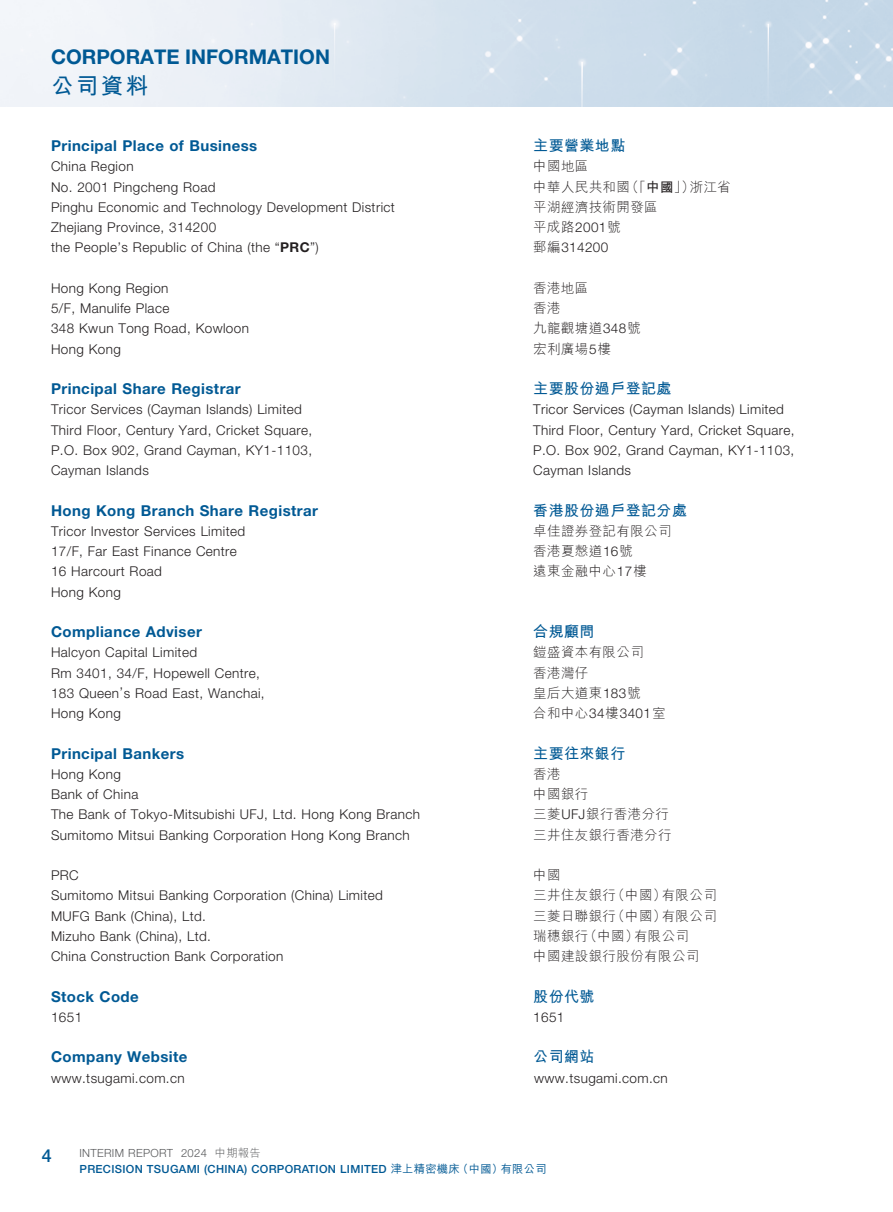
<style>
.page{position:relative;width:893px;height:1212px;background:#fff}
.page>*{position:absolute;margin:0;border:0;box-sizing:border-box;transform-origin:0 0}
.t1{font:700 22.5px "M Hei HK";color:#005994}
.t2{font:700 20.25px "Helvetica Neue LT Std";color:#005994}
.t3{font:500 18px "Helvetica Neue LT Std";color:#005994}
.t4{font:700 15px "Helvetica Neue LT Std";letter-spacing:.03em;color:#005994}
.t5{font:700 15px "M Hei HK";letter-spacing:.03em;color:#005994}
.t6{font:300 13.5px/20.2px "Helvetica Neue LT Std";letter-spacing:.03em;color:#231f20}
.t7{font:300 13.5px/20.2px "M Hei HK";letter-spacing:.03em;color:#231f20}
.t8{font:500 11.25px/16.5px "Helvetica Neue LT Std";letter-spacing:.03em;color:#005994}
.s1{font-weight:700}
.s2{font-family:"Helvetica Neue LT Std"}
.s3{font-family:"M Hei HK"}
.s4{font-weight:300;color:#57585a}
.s5{font-family:"M Hei HK";font-weight:300;color:#57585a}
</style>
<div class="page">
<img style="left:0;top:0;width:893px;height:106px">
<h2 class="t2" style="left:51px;top:44px;width:280px">CORPORATE INFORMATION</h2>
<h1 class="t1" style="left:51px;top:69px;width:99px">公司資料</h1>
<p class="t4" style="left:51px;top:136px;width:208px">Principal Place of Business</p>
<p class="t6" style="left:51px;top:156px;width:345px">China Region<br>No. 2001 Pingcheng Road<br>Pinghu Economic and Technology Development District<br>Zhejiang Province, 314200<br>the People’s Republic of China (the “<span class="s1">PRC</span>”)</p>
<p class="t6" style="left:51px;top:278px;width:199px">Hong Kong Region<br>5/F, Manulife Place<br>348 Kwun Tong Road, Kowloon<br>Hong Kong</p>
<p class="t4" style="left:51px;top:379px;width:191px">Principal Share Registrar</p>
<p class="t6" style="left:51px;top:399px;width:263px">Tricor Services (Cayman Islands) Limited Third Floor, Century Yard, Cricket Square, P.O. Box 902, Grand Cayman, KY1-1103, Cayman Islands</p>
<p class="t4" style="left:51px;top:501px;width:268px">Hong Kong Branch Share Registrar</p>
<p class="t6" style="left:51px;top:521px;width:196px">Tricor Investor Services Limited<br>17/F, Far East Finance Centre<br>16 Harcourt Road<br>Hong Kong</p>
<p class="t4" style="left:51px;top:622px;width:152px">Compliance Adviser</p>
<p class="t6" style="left:51px;top:642px;width:215px">Halcyon Capital Limited<br>Rm 3401, 34/F, Hopewell Centre,<br>183 Queen’s Road East, Wanchai,<br>Hong Kong</p>
<p class="t4" style="left:51px;top:744px;width:135px">Principal Bankers</p>
<p class="t6" style="left:51px;top:764px;width:371px">Hong Kong<br>Bank of China<br>The Bank of Tokyo-Mitsubishi UFJ, Ltd. Hong Kong Branch Sumitomo Mitsui Banking Corporation Hong Kong Branch</p>
<p class="t6" style="left:51px;top:865px;width:333px">PRC<br>Sumitomo Mitsui Banking Corporation (China) Limited<br>MUFG Bank (China), Ltd.<br>Mizuho Bank (China), Ltd.<br>China Construction Bank Corporation</p>
<p class="t4" style="left:51px;top:987px;width:89px">Stock Code</p>
<p class="t6" style="left:51px;top:1007px;width:33px">1651</p>
<p class="t4" style="left:51px;top:1048px;width:138px">Company Website</p>
<p class="t6" style="left:51px;top:1067px;width:135px">www.tsugami.com.cn</p>
<p class="t5" style="left:533px;top:135px;width:94px">主要營業地點</p>
<p class="t7" style="left:533px;top:156px;width:199px">中國地區<br>中華人民共和國（「<span class="s1">中國</span>」）浙江省平湖經濟技術開發區<br>平成路<span class="s2">2001</span>號</p>
<p class="t6" style="left:533px;top:237px;width:77px"><span class="s3">郵編</span>314200</p>
<p class="t7" style="left:533px;top:277px;width:109px">香港地區<br>香港<br>九龍觀塘道<span class="s2">348</span>號宏利廣場<span class="s2">5</span>樓</p>
<p class="t5" style="left:533px;top:378px;width:140px">主要股份過戶登記處</p>
<p class="t6" style="left:533px;top:399px;width:263px">Tricor Services (Cayman Islands) Limited Third Floor, Century Yard, Cricket Square, P.O. Box 902, Grand Cayman, KY1-1103, Cayman Islands</p>
<p class="t5" style="left:533px;top:499px;width:155px">香港股份過戶登記分處</p>
<p class="t7" style="left:533px;top:520px;width:140px">卓佳證券登記有限公司香港夏愨道<span class="s2">16</span>號<br>遠東金融中心<span class="s2">17</span>樓</p>
<p class="t5" style="left:533px;top:621px;width:63px">合規顧問</p>
<p class="t7" style="left:533px;top:642px;width:134px">鎧盛資本有限公司<br>香港灣仔<br>皇后大道東<span class="s2">183</span>號<br>合和中心<span class="s2">34</span>樓<span class="s2">3401</span>室</p>
<p class="t5" style="left:533px;top:742px;width:94px">主要往來銀行</p>
<p class="t7" style="left:533px;top:763px;width:140px">香港<br>中國銀行<br>三菱<span class="s2">UFJ</span>銀行香港分行三井住友銀行香港分行</p>
<p class="t7" style="left:533px;top:865px;width:185px">中國<br>三井住友銀行（中國）有限公司三菱日聯銀行（中國）有限公司瑞穗銀行（中國）有限公司<br>中國建設銀行股份有限公司</p>
<p class="t5" style="left:533px;top:985px;width:63px">股份代號</p>
<p class="t6" style="left:533px;top:1007px;width:33px">1651</p>
<p class="t5" style="left:533px;top:1046px;width:63px">公司網站</p>
<p class="t6" style="left:534px;top:1067px;width:135px">www.tsugami.com.cn</p>
<h3 class="t3" style="left:42px;top:1144px;width:12px">4</h3>
<p class="t8" style="left:80px;top:1144px;width:469px"><span class="s4">INTERIM REPORT 2024</span> <span class="s5">中期報告<br></span>PRECISION TSUGAMI (CHINA) CORPORATION LIMITED <span class="s3">津上精密機床（中國）有限公司</span></p>
</div>
